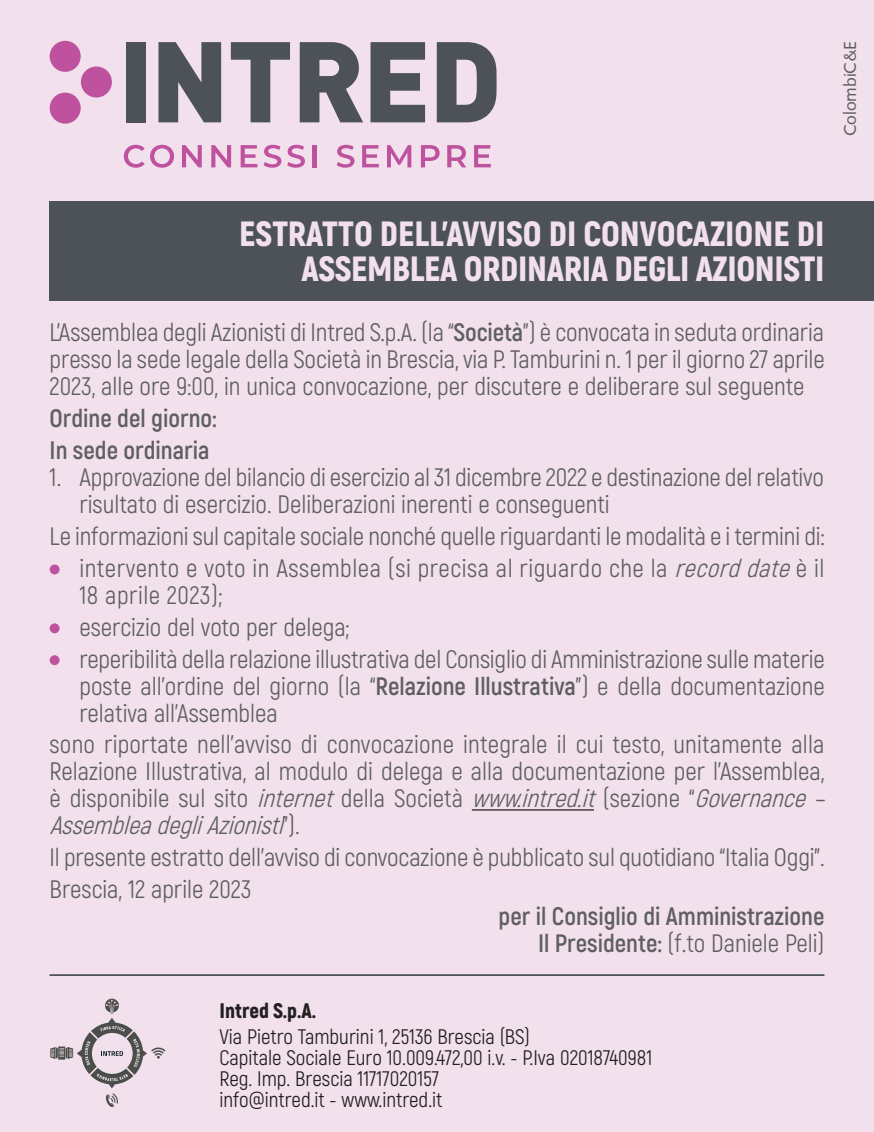
<style>
.page{position:relative;width:874px;height:1132px;background:#fff}
.page>*{position:absolute;margin:0;border:0;box-sizing:border-box;transform-origin:0 0}
.t1{font:900 35px/35px "Akrobat";letter-spacing:-.01em;color:#f2e1ed;text-align:right}
.t2{font:25.2px/26.9px "Akrobat";color:#5f5f62}
.t3{font:700 25.2px/31.8px "Akrobat";color:#5f5f62}
.t4{font:21px/21px "Akrobat";color:#231f20}
.t5{font:900 21px "Akrobat";color:#231f20}
.t6{font:17.5px "Syntax";letter-spacing:-.005em;color:#5f5f62}
.s1{font-weight:700}
.s2{font-style:italic}
.s3{font-weight:400}
</style>
<div class="page">
<div style="left:0;top:0;width:873px;height:1131px;background:#f2e1ed"></div>
<div style="left:50px;top:201px;width:823px;height:99px;background:#4c5258"></div>
<svg style="left:50px;top:998px;width:115px;height:108px"></svg>
<div style="left:126px;top:42px;width:19px;height:80px;background:#4c5258"></div>
<svg style="left:158px;top:42px;width:63px;height:80px"></svg>
<svg style="left:231px;top:42px;width:59px;height:80px"></svg>
<svg style="left:299px;top:42px;width:64px;height:80px"></svg>
<svg style="left:370px;top:42px;width:55px;height:80px"></svg>
<svg style="left:436px;top:42px;width:60px;height:80px"></svg>
<div style="left:81px;top:66px;width:31px;height:31px;background:#be529f;border-radius:50%"></div>
<div style="left:50px;top:93px;width:31px;height:31px;background:#be529f;border-radius:50%"></div>
<div style="left:50px;top:41px;width:31px;height:31px;background:#be529f;border-radius:50%"></div>
<svg style="left:124px;top:145px;width:20px;height:23px"></svg>
<svg style="left:150px;top:145px;width:24px;height:23px"></svg>
<svg style="left:182px;top:145px;width:20px;height:22px"></svg>
<svg style="left:211px;top:145px;width:20px;height:22px"></svg>
<svg style="left:240px;top:145px;width:17px;height:22px"></svg>
<svg style="left:263px;top:145px;width:18px;height:23px"></svg>
<svg style="left:287px;top:145px;width:18px;height:23px"></svg>
<hr style="left:312px;top:145px;width:4px;height:22px;background:#be529f">
<svg style="left:336px;top:145px;width:18px;height:23px"></svg>
<svg style="left:362px;top:145px;width:16px;height:22px"></svg>
<svg style="left:387px;top:145px;width:24px;height:22px"></svg>
<svg style="left:420px;top:145px;width:19px;height:22px"></svg>
<svg style="left:447px;top:145px;width:19px;height:22px"></svg>
<svg style="left:474px;top:145px;width:16px;height:22px"></svg>
<hr style="left:471px;top:809px;width:122px;height:1px;background:#231f20">
<div style="left:50px;top:564px;width:10px;height:10px;background:#be529f;border-radius:50%"></div>
<div style="left:50px;top:623px;width:10px;height:10px;background:#be529f;border-radius:50%"></div>
<div style="left:50px;top:655px;width:10px;height:10px;background:#be529f;border-radius:50%"></div>
<hr style="left:49px;top:973px;width:775px;height:2px;background:#4c5258">
<p class="t6" style="left:839px;top:136px;width:97px;rotate:-90deg">ColombiC&amp;E</p>
<h1 class="t1" style="left:239px;top:215px;width:586px">ESTRATTO DELL’AVVISO DI CONVOCAZIONE DI<br>ASSEMBLEA ORDINARIA DEGLI AZIONISTI</h1>
<p class="t2" style="left:50px;top:319px;width:776px;text-align:justify">L’Assemblea degli Azionisti di Intred S.p.A. (la “<span class="s1">Società</span>”) è convocata in seduta ordinaria presso la sede legale della Società in Brescia, via P. Tamburini n. 1 per il giorno 27 aprile 2023, alle ore 9:00, in unica convocazione, per discutere e deliberare sul seguente</p>
<p class="t3" style="left:50px;top:402px;width:169px">Ordine del giorno:<br>In sede ordinaria</p>
<p class="t2" style="left:79px;top:463px;width:745px;text-indent:-30px">1. Approvazione del bilancio di esercizio al 31 dicembre 2022 e destinazione del relativo risultato di esercizio. Deliberazioni inerenti e conseguenti</p>
<p class="t2" style="left:50px;top:520px;width:776px;line-height:31.8px;text-align:right">Le informazioni sul capitale sociale nonché quelle riguardanti le modalità e i termini di: intervento e voto in Assemblea (si precisa al riguardo che la <span class="s2">recorddate</span>è il</p>
<p class="t2" style="left:79px;top:579px;width:746px;line-height:31.8px">18 aprile 2023);<br>esercizio del voto per delega;<br>reperibilità della relazione illustrativa del Consiglio di Amministrazione sulle materie</p>
<p class="t2" style="left:79px;top:672px;width:746px">poste all’ordine del giorno (la “<span class="s1">Relazione Illustrativa</span>”) e della documentazione relativa all’Assemblea</p>
<p class="t2" style="left:50px;top:731px;width:784px">sono riportate nell’avviso di convocazione integrale il cui testo, unitamente alla Relazione Illustrativa, al modulo di delega e alla documentazione per l’Assemblea, è disponibile sul sito <span class="s2">internet</span>della Società <span class="s2">www.intred.it</span>(sezione “<span class="s2">Governance– AssembleadegliAzionisti</span>” ) .</p>
<p class="t2" style="left:50px;top:841px;width:776px;line-height:31.8px">Il presente estratto dell’avviso di convocazione è pubblicato sul quotidiano “Italia Oggi”.<br>Brescia, 12 aprile 2023</p>
<p class="t3" style="left:498px;top:902px;width:327px;line-height:26.9px;text-align:right">per il Consiglio di Amministrazione<br>Il Presidente: <span class="s3">(f.to Daniele Peli)</span></p>
<p class="t5" style="left:219px;top:996px;width:98px">Intred S.p.A.</p>
<p class="t4" style="left:219px;top:1025px;width:434px">Via Pietro Tamburini 1, 25136 Brescia (BS)<br>Capitale Sociale Euro 10.009.472,00 i.v. - P.Iva 02018740981<br>Reg. Imp. Brescia 11717020157<br>info@intred.it - www.intred.it</p>
</div>
